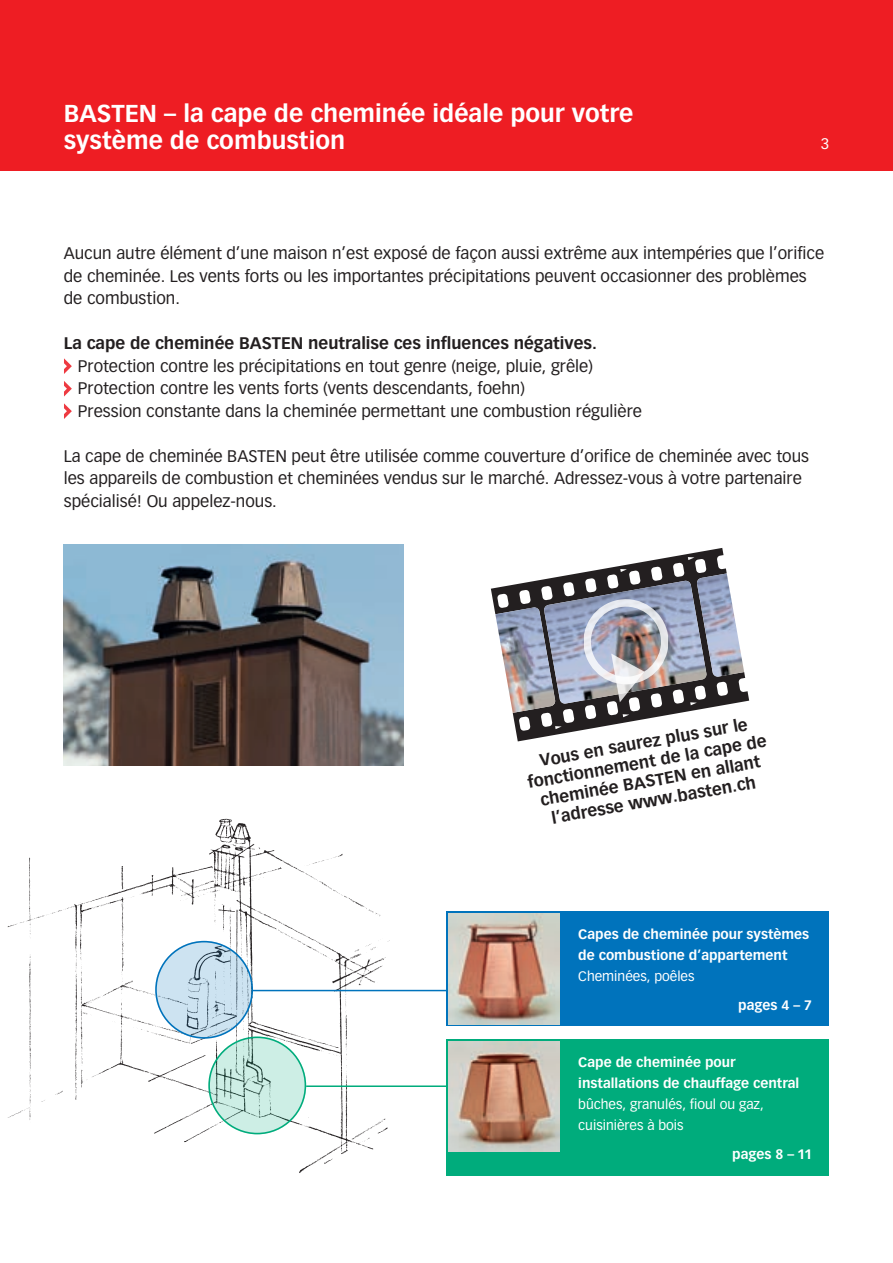
<style>
.page{position:relative;width:893px;height:1263px;background:#fff}
.page>*{position:absolute;margin:0;border:0;box-sizing:border-box;transform-origin:0 0}
.t1{font:700 24px "Vectora LT Std";color:#fff}
.grundschrift{font:16.5px/22.5px "Vectora LT Std";color:#231f20}
.grundschrift-2{font:700 16.5px "Vectora LT Std";color:#231f20}
.t2{font:15px "Vectora LT Std";color:#fff}
.grundschrift-3{font:700 13.5px/21px "Vectora LT Std";color:#fff}
.grundschrift-4{font:13.5px "Vectora LT Std";color:#fff}
</style>
<div class="page">
<svg style="left:64px;top:358px;width:8px;height:16px"></svg>
<svg style="left:64px;top:381px;width:8px;height:15px"></svg>
<svg style="left:64px;top:403px;width:8px;height:16px"></svg>
<img style="left:7px;top:818px;width:383px;height:355px">
<svg style="left:155px;top:941px;width:98px;height:98px;background:#bad3e4"></svg>
<svg style="left:208px;top:1036px;width:98px;height:98px;background:#bae0d6"></svg>
<hr style="left:253px;top:990px;width:230px;height:1px;background:#0073bc">
<hr style="left:306px;top:1085px;width:186px;height:2px;background:#00ac7c">
<div style="left:155px;top:941px;width:98px;height:98px;border:2px solid #0073bc;border-radius:50%"></div>
<div style="left:208px;top:1036px;width:98px;height:98px;border:2px solid #00ac7c;border-radius:50%"></div>
<div style="left:446px;top:911px;width:383px;height:115px;background:#0073bc"></div>
<div style="left:446px;top:1039px;width:383px;height:136px;background:#00ac7c"></div>
<img style="left:449px;top:913px;width:110px;height:111px">
<img style="left:449px;top:1041px;width:110px;height:111px">
<img style="left:64px;top:544px;width:340px;height:221px">
<svg style="left:490px;top:548px;width:260px;height:194px"></svg>
<div style="left:0;top:0;width:893px;height:170px;background:#ee1d23"></div>
<p class="t1" style="left:64px;top:99px;width:571px">BASTEN – la cape de cheminée idéale pour votre</p>
<p class="t1" style="left:64px;top:126px;width:283px">système de combustion</p>
<p class="t2" style="left:821px;top:135px;width:10px">3</p>
<p class="grundschrift" style="left:64px;top:242px;width:762px">Aucun autre élément d’une maison n’est exposé de façon aussi extrême aux intempéries que l’orifice de cheminée. Les vents forts ou les importantes précipitations peuvent occasionner des problèmes de combustion.</p>
<p class="grundschrift-2" style="left:64px;top:334px;width:535px">La cape de cheminée BASTEN neutralise ces influences négatives.</p>
<p class="grundschrift" style="left:78px;top:355px;width:517px">Protection contre les précipitations en tout genre (neige, pluie, grêle)</p>
<p class="grundschrift" style="left:78px;top:377px;width:449px">Protection contre les vents forts (vents descendants, foehn)</p>
<p class="grundschrift" style="left:78px;top:400px;width:566px">Pression constante dans la cheminée permettant une combustion régulière</p>
<p class="grundschrift" style="left:64px;top:445px;width:747px">La cape de cheminée BASTEN peut être utilisée comme couverture d’orifice de cheminée avec tous les appareils de combustion et cheminées vendus sur le marché. Adressez-vous à votre partenaire spécialisé! Ou appelez-nous.</p>
<p class="grundschrift-2" style="left:538px;top:751px;width:212px;rotate:-10deg">Vous en saurez plus sur le</p>
<p class="grundschrift-2" style="left:526px;top:773px;width:244px;rotate:-10deg">fonctionnement de la cape de</p>
<p class="grundschrift-2" style="left:539px;top:790px;width:225px;rotate:-10deg">cheminée BASTEN en allant</p>
<p class="grundschrift-2" style="left:550px;top:808px;width:208px;rotate:-10deg">l’adresse www.basten.ch</p>
<p class="grundschrift-3" style="left:578px;top:924px;width:232px">Capes de cheminée pour systèmes</p>
<p class="grundschrift-3" style="left:578px;top:945px;width:211px">de combustione d’appartement</p>
<p class="grundschrift-4" style="left:578px;top:968px;width:118px">Cheminées, poêles</p>
<p class="grundschrift-3" style="left:738px;top:995px;width:75px">pages 4 – 7</p>
<p class="grundschrift-3" style="left:578px;top:1051px;width:222px">Cape de cheminée pour installations de chauffage central</p>
<p class="grundschrift-4" style="left:578px;top:1096px;width:187px">bûches, granulés, fioul ou gaz,</p>
<p class="grundschrift-4" style="left:578px;top:1117px;width:107px">cuisinières à bois</p>
<p class="grundschrift-3" style="left:732px;top:1144px;width:81px">pages 8 – 11</p>
</div>
